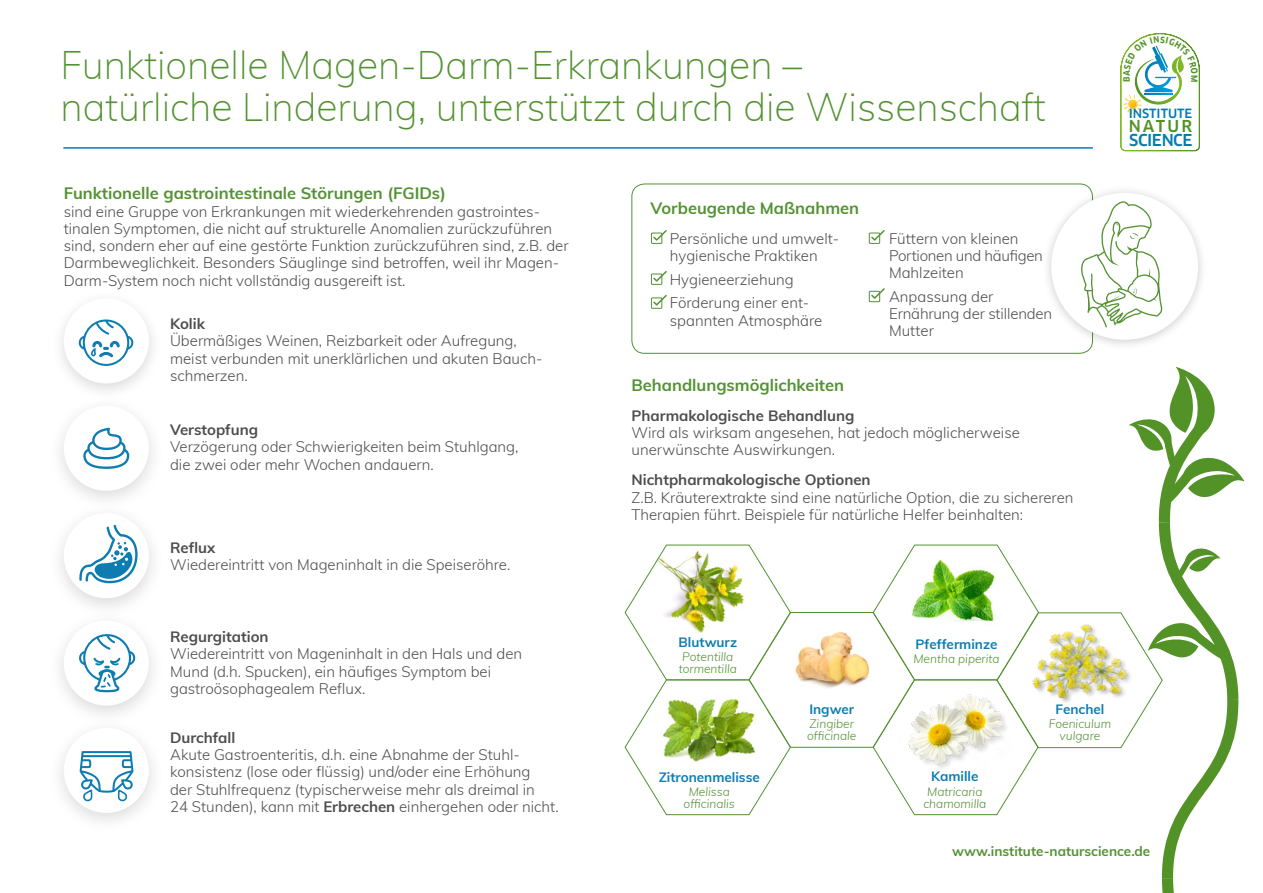
<style>
.page{position:relative;width:1263px;height:893px;background:#fff}
.page>*{position:absolute;margin:0;border:0;box-sizing:border-box;transform-origin:0 0}
.t1{font:200 39px/42px "Muli";color:#539232}
.t2{font:700 16.5px "Muli";color:#539232}
.t3{font:500 16.05px "Clan OT";letter-spacing:-.03em;color:#007cb0}
.t4{font:500 16.05px "Clan OT";letter-spacing:.13em;color:#539326}
.t5{font:300 15px/17.2px "Muli";color:#4d4d4c}
.t6{font:700 15px "Muli";color:#4d4d4c}
.t7{font:700 13.5px "Muli";color:#0d7cb1}
.t8{font:700 13.5px "Muli";color:#539232}
.t9{font:500 12.45px "Clan OT";color:#007cb0}
.t10{font:italic 300 12px/12px "Muli";color:#539232;text-align:center}
.t11{font:700 8.7px "Clan OT";color:#539326;scale:.92 1}
.s1{font-weight:700}
</style>
<div class="page">
<hr style="left:63px;top:147px;width:1030px;height:2px;background:#0d7cb1">
<div style="left:47px;top:394px;width:119px;height:119px;background:#000;opacity:.15"></div>
<div style="left:64px;top:406px;width:85px;height:85px;background:#fff;border-radius:50%"></div>
<svg style="left:83px;top:427px;width:47px;height:42px"></svg>
<div style="left:50px;top:289px;width:112px;height:112px;background:#000;opacity:.15"></div>
<div style="left:64px;top:298px;width:85px;height:85px;background:#fff;border-radius:50%"></div>
<svg style="left:78px;top:319px;width:56px;height:47px"></svg>
<div style="left:47px;top:716px;width:119px;height:119px;background:#000;opacity:.15"></div>
<div style="left:64px;top:728px;width:85px;height:85px;background:#fff;border-radius:50%"></div>
<svg style="left:79px;top:751px;width:56px;height:59px"></svg>
<div style="left:631px;top:184px;width:462px;height:170px;border:1px solid #539232;border-radius:13px"></div>
<div style="left:47px;top:501px;width:119px;height:119px;background:#000;opacity:.15"></div>
<div style="left:64px;top:513px;width:85px;height:85px;background:#fff;border-radius:50%"></div>
<svg style="left:79px;top:525px;width:59px;height:58px"></svg>
<svg style="left:624px;top:367px;width:621px;height:526px"></svg>
<div style="left:47px;top:609px;width:119px;height:118px;background:#000;opacity:.15"></div>
<div style="left:64px;top:620px;width:85px;height:86px;background:#fff;border-radius:50%"></div>
<svg style="left:79px;top:631px;width:57px;height:62px"></svg>
<div style="left:651px;top:233px;width:11px;height:11px;border:1px solid #539232"></div>
<div style="left:651px;top:274px;width:11px;height:11px;border:1px solid #539232"></div>
<div style="left:651px;top:298px;width:11px;height:11px;border:1px solid #539232"></div>
<svg style="left:652px;top:230px;width:15px;height:12px"></svg>
<svg style="left:652px;top:271px;width:15px;height:12px"></svg>
<svg style="left:652px;top:295px;width:15px;height:12px"></svg>
<div style="left:869px;top:233px;width:11px;height:11px;border:1px solid #539232"></div>
<div style="left:869px;top:291px;width:11px;height:11px;border:1px solid #539232"></div>
<svg style="left:870px;top:230px;width:15px;height:12px"></svg>
<svg style="left:870px;top:288px;width:15px;height:12px"></svg>
<div style="left:1041px;top:184px;width:167px;height:167px;background:#000;opacity:.2"></div>
<div style="left:1051px;top:193px;width:147px;height:147px;background:#fff;border-radius:50%"></div>
<svg style="left:1065px;top:200px;width:119px;height:130px"></svg>
<svg style="left:1120px;top:33px;width:80px;height:118px"></svg>
<h1 class="t1" style="left:61px;top:42px;width:987px">Funktionelle Magen-Darm-Erkrankungen –<br>natürliche Linderung, unterstützt durch die Wissenschaft</h1>
<p class="t2" style="left:64px;top:181px;width:384px">Funktionelle gastrointestinale Störungen (FGIDs)</p>
<p class="t5" style="left:64px;top:202px;width:506px">sind eine Gruppe von Erkrankungen mit wiederkehrenden gastrointes&shy;tinalen Symptomen, die nicht auf strukturelle Anomalien zurückzuführen sind, sondern eher auf eine gestörte Funktion zurückzuführen sind, z.B. der Darmbeweglichkeit. Besonders Säuglinge sind betroffen, weil ihr Magen-Darm-System noch nicht vollständig ausgereift ist.</p>
<p class="t6" style="left:170px;top:313px;width:36px">Kolik</p>
<p class="t5" style="left:170px;top:332px;width:374px">Übermäßiges Weinen, Reizbarkeit oder Aufregung, meist verbunden mit unerklärlichen und akuten Bauch&shy;schmerzen.</p>
<p class="t6" style="left:170px;top:419px;width:90px">Verstopfung</p>
<p class="t5" style="left:170px;top:438px;width:350px">Verzögerung oder Schwierigkeiten beim Stuhlgang, die zwei oder mehr Wochen andauern.</p>
<p class="t6" style="left:170px;top:536px;width:47px">Reflux</p>
<p class="t5" style="left:170px;top:555px;width:342px">Wiedereintritt von Mageninhalt in die Speiseröhre.</p>
<p class="t2" style="left:651px;top:196px;width:210px">Vorbeugende Maßnahmen</p>
<p class="t5" style="left:670px;top:229px;width:171px">Persönliche und umwelt&shy;hygienische Praktiken</p>
<p class="t5" style="left:670px;top:267px;width:141px;line-height:23.7px">Hygieneerziehung<br>Förderung einer ent-</p>
<p class="t5" style="left:670px;top:311px;width:154px">spannten Atmosphäre</p>
<p class="t5" style="left:889px;top:229px;width:155px">Füttern von kleinen<br>Portionen und häufigen<br>Mahlzeiten</p>
<p class="t5" style="left:889px;top:287px;width:165px">Anpassung der<br>Ernährung der stillenden<br>Mutter</p>
<p class="t2" style="left:631px;top:373px;width:214px">Behandlungsmöglichkeiten</p>
<p class="t6" style="left:631px;top:404px;width:224px">Pharmakologische Behandlung</p>
<p class="t5" style="left:631px;top:423px;width:390px">Wird als wirksam angesehen, hat jedoch möglicherweise unerwünschte Auswirkungen.</p>
<p class="t6" style="left:631px;top:469px;width:241px">Nichtpharmakologische Optionen</p>
<p class="t5" style="left:631px;top:488px;width:443px">Z.B. Kräuterextrakte sind eine natürliche Option, die zu sichereren<br>Therapien führt. Beispiele für natürliche Helfer beinhalten:</p>
<p class="t11" style="left:1121px;top:82px;width:7px;rotate:-90deg">B</p>
<p class="t11" style="left:1199px;top:75px;width:9px;rotate:90deg">M</p>
<p class="t9" style="left:1129px;top:107px;width:65px">INSTITUTE</p>
<p class="t4" style="left:1129px;top:117px;width:65px">NATUR</p>
<p class="t3" style="left:1129px;top:131px;width:65px">SCIENCE</p>
<p class="t6" style="left:170px;top:626px;width:100px">Regurgitation</p>
<p class="t5" style="left:170px;top:645px;width:354px">Wiedereintritt von Mageninhalt in den Hals und den<br>Mund (d.h. Spucken), ein häufiges Symptom bei gastroösophagealem Reflux.</p>
<p class="t6" style="left:170px;top:726px;width:67px">Durchfall</p>
<p class="t5" style="left:170px;top:745px;width:390px">Akute Gastroenteritis, d.h. eine Abnahme der Stuhl&shy;konsistenz (lose oder flüssig) und/oder eine Erhöhung<br>der Stuhlfrequenz (typischerweise mehr als dreimal in<br>24 Stunden), kann mit <span class="s1">Erbrechen</span> einhergehen oder nicht.</p>
<p class="t7" style="left:678px;top:632px;width:60px">Blutwurz</p>
<p class="t10" style="left:679px;top:650px;width:60px;text-align:left">Potentilla tormentilla</p>
<p class="t7" style="left:659px;top:767px;width:103px">Zitronenmelisse</p>
<p class="t10" style="left:684px;top:785px;width:53px">Melissa officinalis</p>
<p class="t7" style="left:809px;top:699px;width:46px">Ingwer</p>
<p class="t10" style="left:807px;top:717px;width:51px;text-align:left">Zingiber officinale</p>
<p class="t7" style="left:916px;top:634px;width:83px">Pfefferminze</p>
<p class="t10" style="left:913px;top:652px;width:88px">Mentha piperita</p>
<p class="t7" style="left:931px;top:767px;width:49px">Kamille</p>
<p class="t10" style="left:923px;top:785px;width:64px">Matricaria chamomilla</p>
<p class="t7" style="left:1055px;top:699px;width:50px">Fenchel</p>
<p class="t10" style="left:1049px;top:717px;width:64px">Foeniculum vulgare</p>
<p class="t8" style="left:952px;top:841px;width:200px">www.institute-naturscience.de</p>
</div>
